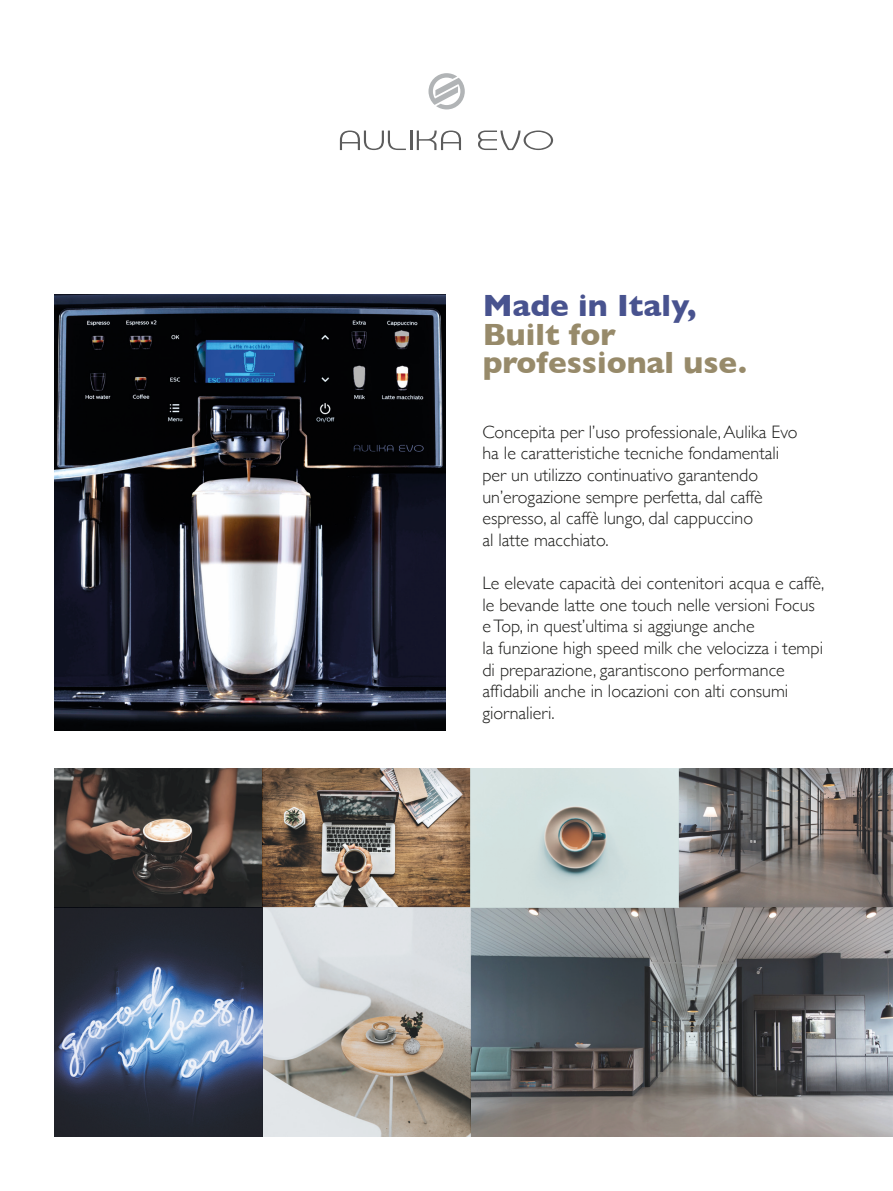
<style>
.page{position:relative;width:893px;height:1191px;background:#fff}
.page>*{position:absolute;margin:0;border:0;box-sizing:border-box;transform-origin:0 0}
.t1{font:700 31.35px/28.5px "Gill Sans";color:#857650}
.t2{font:700 31.35px "Gill Sans";color:#28347b}
.t3{font:300 18px/21.6px "Gill Sans";color:#1d1d1b}
</style>
<div class="page">
<img style="left:54px;top:768px;width:839px;height:369px">
<img style="left:54px;top:295px;width:392px;height:435px">
<svg style="left:428px;top:73px;width:37px;height:36px"></svg>
<hr style="left:410px;top:130px;width:2px;height:20px;background:#000">
<svg style="left:417px;top:130px;width:44px;height:20px"></svg>
<svg style="left:478px;top:130px;width:75px;height:20px"></svg>
<svg style="left:340px;top:130px;width:66px;height:20px"></svg>
<h1 class="t2" style="left:482px;top:287px;width:216px">Made in Italy,</h1>
<h1 class="t1" style="left:482px;top:319px;width:266px">Built for professional use.</h1>
<p class="t3" style="left:482px;top:421px;width:317px">Concepita per l’uso professionale, Aulika Evo ha le caratteristiche tecniche fondamentali per un utilizzo continuativo garantendo un’erogazione sempre perfetta, dal caffè espresso, al caffè lungo, dal cappuccino<br>al latte macchiato.</p>
<p class="t3" style="left:482px;top:572px;width:343px">Le elevate capacità dei contenitori acqua e caffè, le bevande latte one touch nelle versioni Focus e Top, in quest’ultima si aggiunge anche<br>la funzione high speed milk che velocizza i tempi di preparazione, garantiscono performance affidabili anche in locazioni con alti consumi giornalieri.</p>
</div>
